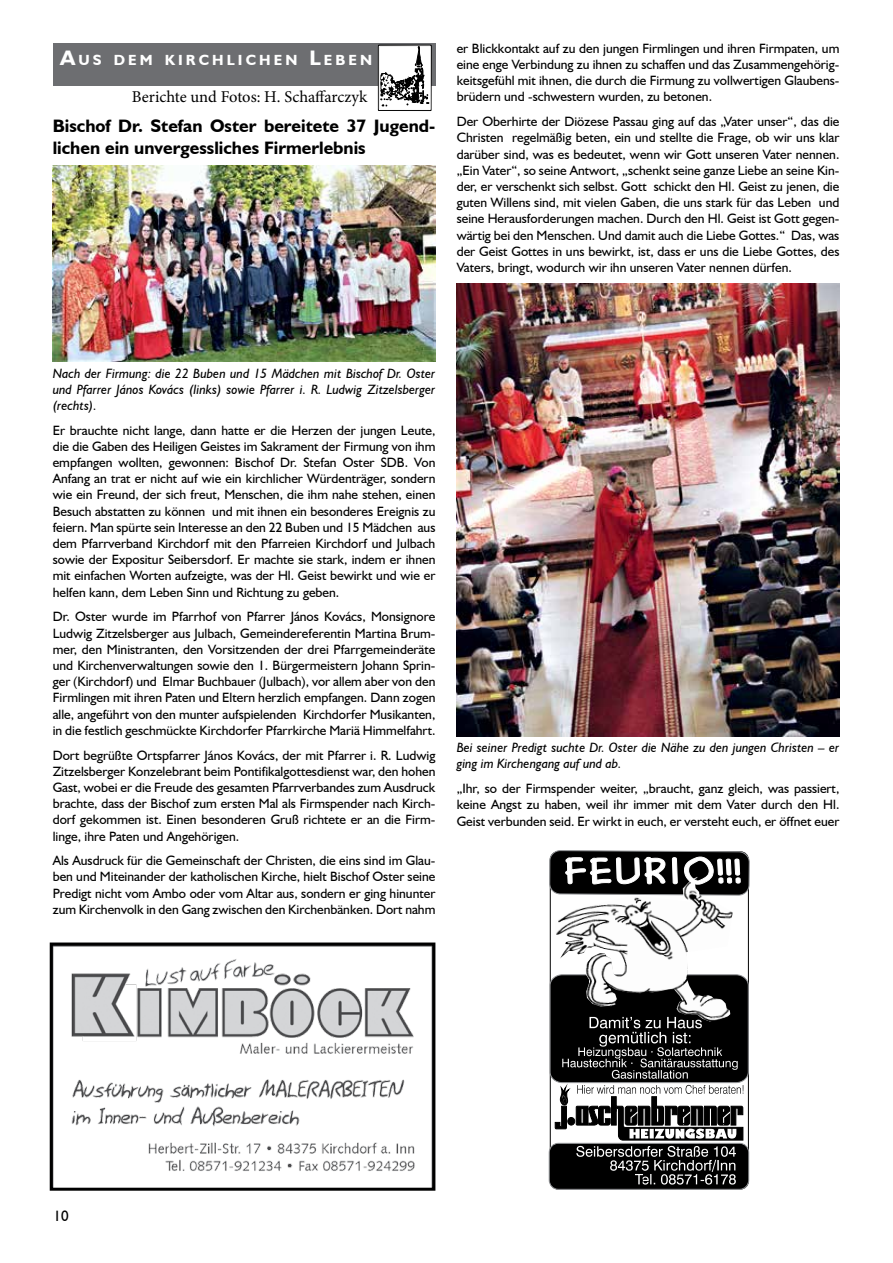
<style>
.page{position:relative;width:893px;height:1263px;background:#fff}
.page>*{position:absolute;margin:0;border:0;box-sizing:border-box;transform-origin:0 0}
.t1{font:700 18px/21.6px "Humanist 521 BT";color:#000}
.t2{font:16.5px "Minion Pro";letter-spacing:-.005em;color:#000}
.t3{font:15px "Humanist 521 BT";color:#000}
.t4{font:700 14.7px "Humanist 521 BT";letter-spacing:.215em;color:#fff}
.t5{font:13.5px/16.2px "Humanist 521 BT";color:#000;text-align:justify}
.t6{font:italic 13.5px/16.2px "Humanist 521 BT";color:#000}
.s1{font-size:21px}
</style>
<div class="page">
<img style="left:457px;top:283px;width:382px;height:453px">
<div style="left:53px;top:43px;width:382px;height:43px;background:#6d6e71"></div>
<svg style="left:378px;top:44px;width:54px;height:67px"></svg>
<div style="left:549px;top:1143px;width:200px;height:46px;background:#000;border-radius:9px"></div>
<div style="left:549px;top:1143px;width:200px;height:46px;border:1px solid #939598;border-radius:9px"></div>
<img style="left:556px;top:895px;width:177px;height:79px">
<svg style="left:576px;top:1146px;width:160px;height:38px"></svg>
<svg style="left:550px;top:850px;width:200px;height:45px"></svg>
<svg style="left:550px;top:974px;width:199px;height:166px"></svg>
<img style="left:54px;top:946px;width:377px;height:225px">
<div style="left:50px;top:942px;width:385px;height:249px;border:3px solid #000"></div>
<img style="left:53px;top:166px;width:382px;height:195px">
<p class="t4" style="left:60px;top:50px;width:314px"><span class="s1">A</span>US DEM KIRCHLICHEN <span class="s1">L</span>EBEN</p>
<p class="t2" style="left:132px;top:85px;width:237px">Berichte und Fotos: H. Schaffarczyk</p>
<h1 class="t1" style="left:53px;top:115px;width:384px">Bischof Dr. Stefan Oster bereitete 37 Jugend&shy;lichen ein unvergessliches Firmerlebnis</h1>
<p class="t5" style="left:457px;top:40px;width:384px">er Blickkontakt auf zu den jungen Firmlingen und ihren Firmpaten, um eine enge Verbindung zu ihnen zu schaffen und das Zusammengehörig&shy;keitsgefühl mit ihnen, die durch die Firmung zu vollwertigen Glaubens&shy;brüdern und -schwestern wurden, zu betonen.</p>
<p class="t5" style="left:457px;top:113px;width:384px">Der Oberhirte der Diözese Passau ging auf das „Vater unser“, das die Christen regelmäßig beten, ein und stellte die Frage, ob wir uns klar darüber sind, was es bedeutet, wenn wir Gott unseren Vater nennen. „Ein Vater“, so seine Antwort, „schenkt seine ganze Liebe an seine Kin&shy;der, er verschenkt sich selbst. Gott schickt den Hl. Geist zu jenen, die guten Willens sind, mit vielen Gaben, die uns stark für das Leben und seine Herausforderungen machen. Durch den Hl. Geist ist Gott gegen&shy;wärtig bei den Menschen. Und damit auch die Liebe Gottes.“ Das, was der Geist Gottes in uns bewirkt, ist, dass er uns die Liebe Gottes, des Vaters, bringt, wodurch wir ihn unseren Vater nennen dürfen.</p>
<p class="t6" style="left:53px;top:365px;width:384px;text-align:justify">Nach der Firmung: die 22 Buben und 15 Mädchen mit Bischof Dr. Oster und Pfarrer János Kovács (links) sowie Pfarrer i. R. Ludwig Zitzelsberger (rechts).</p>
<p class="t5" style="left:53px;top:422px;width:384px">Er brauchte nicht lange, dann hatte er die Herzen der jungen Leute, die die Gaben des Heiligen Geistes im Sakrament der Firmung von ihm empfangen wollten, gewonnen: Bischof Dr. Stefan Oster SDB. Von Anfang an trat er nicht auf wie ein kirchlicher Würdenträger, sondern wie ein Freund, der sich freut, Menschen, die ihm nahe stehen, einen Besuch abstatten zu können und mit ihnen ein besonderes Ereignis zu feiern. Man spürte sein Interesse an den 22 Buben und 15 Mädchen aus dem Pfarrverband Kirchdorf mit den Pfarreien Kirchdorf und Julbach sowie der Expositur Seibersdorf. Er machte sie stark, indem er ihnen mit einfachen Worten aufzeigte, was der Hl. Geist bewirkt und wie er helfen kann, dem Leben Sinn und Richtung zu geben.</p>
<p class="t5" style="left:53px;top:608px;width:384px">Dr. Oster wurde im Pfarrhof von Pfarrer János Kovács, Monsignore Ludwig Zitzelsberger aus Julbach, Gemeindereferentin Martina Brum&shy;mer, den Ministranten, den Vorsitzenden der drei Pfarrgemeinderäte und Kirchenverwaltungen sowie den 1. Bürgermeistern Johann Sprin&shy;ger (Kirchdorf) und Elmar Buchbauer (Julbach), vor allem aber von den Firmlingen mit ihren Paten und Eltern herzlich empfangen. Dann zogen alle, angeführt von den munter aufspielenden Kirchdorfer Musikanten, in die festlich geschmückte Kirchdorfer Pfarrkirche Mariä Himmelfahrt.</p>
<p class="t5" style="left:53px;top:746px;width:384px">Dort begrüßte Ortspfarrer János Kovács, der mit Pfarrer i. R. Ludwig Zitzelsberger Konzelebrant beim Pontifikalgottesdienst war, den hohen Gast, wobei er die Freude des gesamten Pfarrverbandes zum Ausdruck brachte, dass der Bischof zum ersten Mal als Firmspender nach Kirch&shy;dorf gekommen ist. Einen besonderen Gruß richtete er an die Firm&shy;linge, ihre Paten und Angehörigen.</p>
<p class="t5" style="left:53px;top:852px;width:384px">Als Ausdruck für die Gemeinschaft der Christen, die eins sind im Glau&shy;ben und Miteinander der katholischen Kirche, hielt Bischof Oster seine Predigt nicht vom Ambo oder vom Altar aus, sondern er ging hinunter zum Kirchenvolk in den Gang zwischen den Kirchenbänken. Dort nahm</p>
<p class="t6" style="left:457px;top:739px;width:384px">Bei seiner Predigt suchte Dr. Oster die Nähe zu den jungen Christen – er ging im Kirchengang auf und ab.</p>
<p class="t5" style="left:457px;top:780px;width:384px">„Ihr, so der Firmspender weiter, „braucht, ganz gleich, was passiert, keine Angst zu haben, weil ihr immer mit dem Vater durch den Hl.<br>Geist verbunden seid. Er wirkt in euch, er versteht euch, er öffnet euer</p>
<p class="t3" style="left:54px;top:1207px;width:17px">10</p>
</div>
